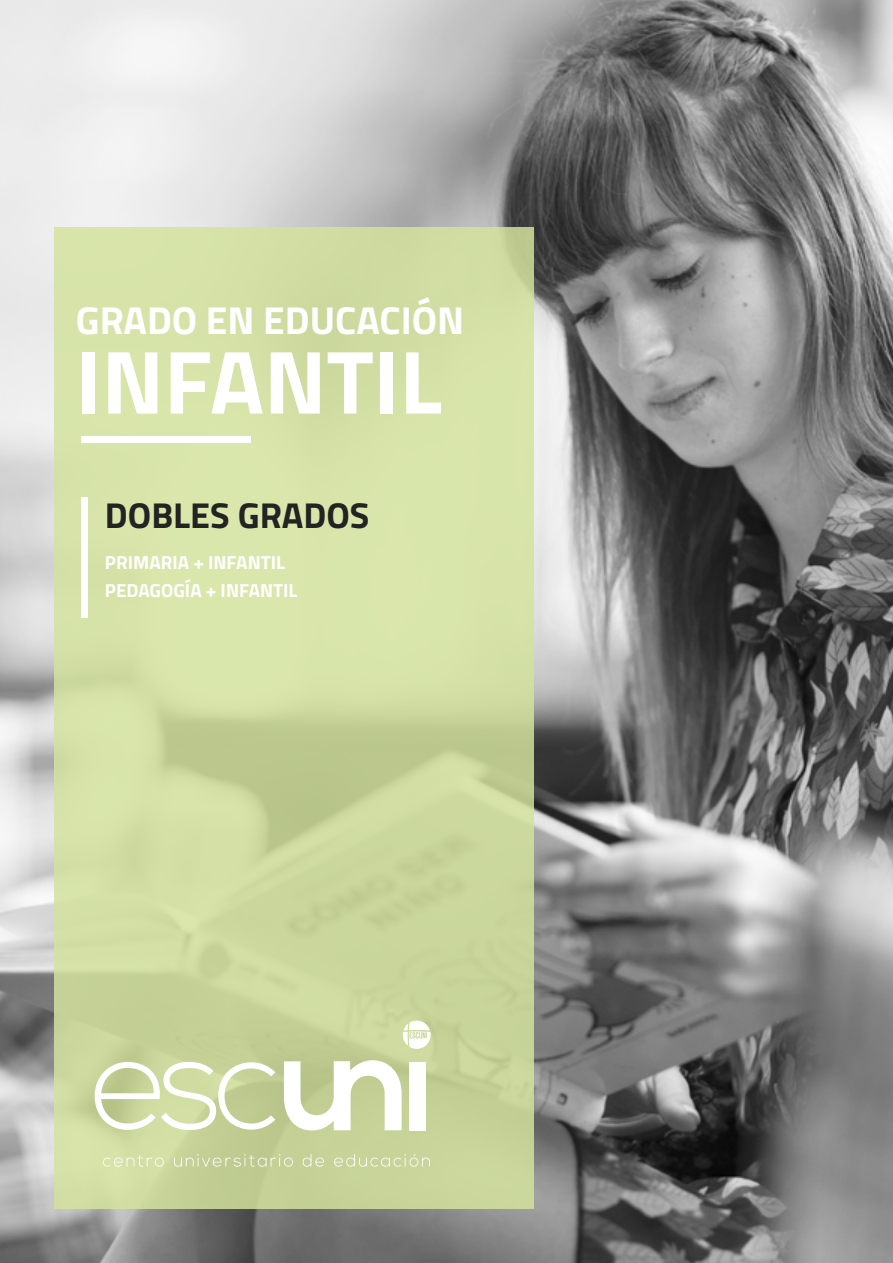
<style>
.page{position:relative;width:893px;height:1263px;background:#fff}
.page>*{position:absolute;margin:0;border:0;box-sizing:border-box;transform-origin:0 0}
.t1{font:700 90px "Titillium Web";color:#fff}
.t2{font:700 39px "Titillium Web";color:#fff}
.t3{font:700 36px "Titillium Web";color:#232323}
.t4{font:700 18.9px/28.5px "Titillium Web";color:#fff}
</style>
<div class="page">
<img style="left:0;top:0;width:893px;height:1263px">
<svg style="left:54px;top:227px;width:479px;height:982px;background:#cfdca1"></svg>
<div style="left:82px;top:436px;width:169px;height:6px;background:#fff"></div>
<div style="left:82px;top:497px;width:6px;height:121px;background:#fff"></div>
<svg style="left:95px;top:1062px;width:180px;height:68px"></svg>
<svg style="left:284px;top:1060px;width:118px;height:70px"></svg>
<div style="left:409px;top:1062px;width:16px;height:68px;background:#fff"></div>
<svg style="left:403px;top:1020px;width:28px;height:29px"></svg>
<svg style="left:103px;top:1155px;width:61px;height:12px"></svg>
<svg style="left:174px;top:1154px;width:119px;height:13px;background:#c9d4a1"></svg>
<svg style="left:303px;top:1154px;width:21px;height:13px"></svg>
<svg style="left:334px;top:1154px;width:96px;height:13px"></svg>
<h2 class="t2" style="left:76px;top:291px;width:390px">GRADO EN EDUCACIÓN</h2>
<h1 class="t1" style="left:76px;top:313px;width:368px">INFANTIL</h1>
<h3 class="t3" style="left:105px;top:488px;width:266px">DOBLES GRADOS</h3>
<p class="t4" style="left:105px;top:547px;width:194px">PRIMARIA + INFANTIL<br>PEDAGOGÍA + INFANTIL</p>
</div>
